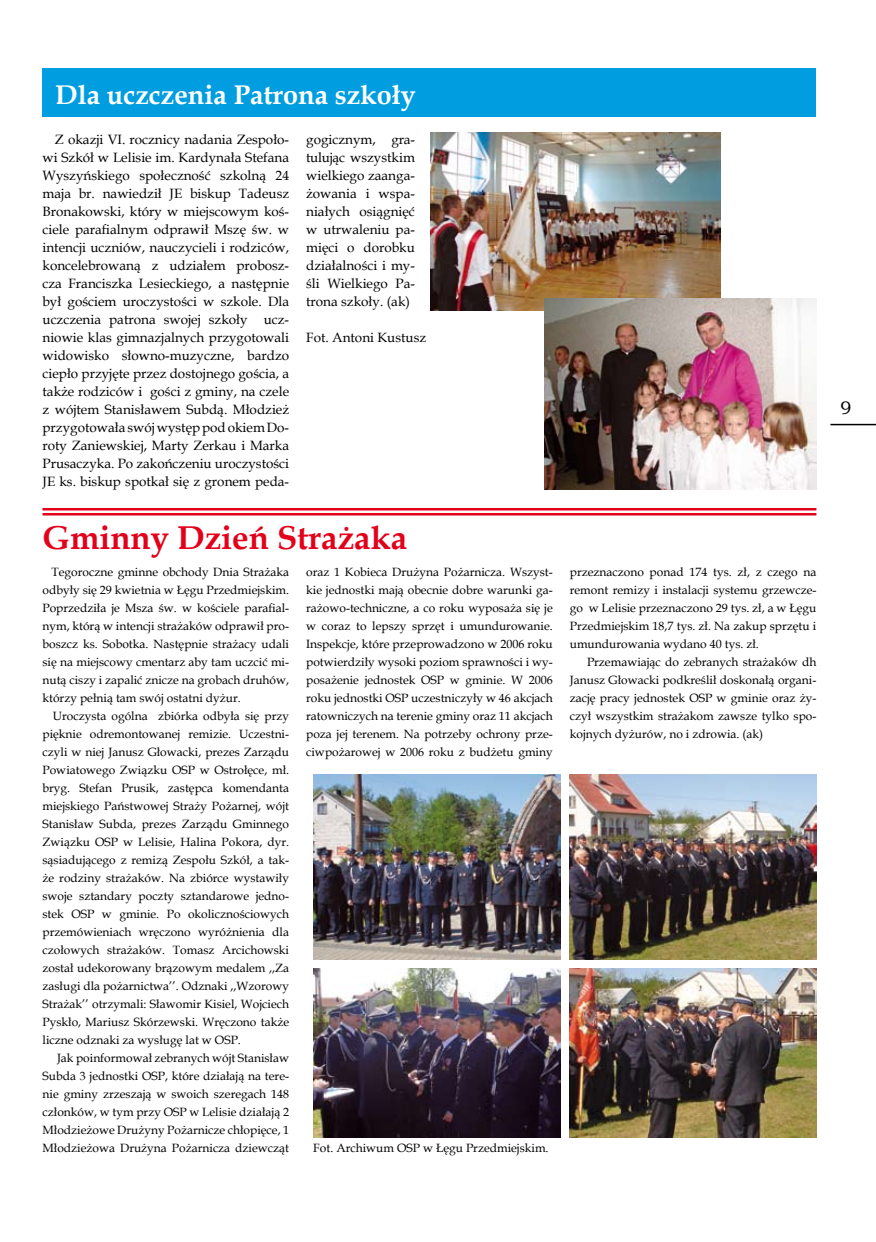
<style>
.page{position:relative;width:876px;height:1242px;background:#fff}
.page>*{position:absolute;margin:0;border:0;box-sizing:border-box;transform-origin:0 0}
.t1{font:700 33px "Book Antiqua";color:#e2001a}
.t2{font:700 27px "Book Antiqua";color:#fff}
.t3{font:13.5px/18px "Book Antiqua";color:#000;text-align:justify}
.t4{font:12px/18px "Book Antiqua";color:#000;text-align:justify}
</style>
<div class="page">
<hr style="left:830px;top:424px;width:46px;height:1px;background:#000">
<img style="left:314px;top:968px;width:246px;height:169px">
<div style="left:43px;top:68px;width:773px;height:49px;background:#009ee0"></div>
<img style="left:430px;top:133px;width:290px;height:177px">
<img style="left:544px;top:298px;width:272px;height:191px">
<hr style="left:43px;top:508px;width:773px;height:2px;background:#e2001a">
<hr style="left:43px;top:513px;width:773px;height:2px;background:#e2001a">
<img style="left:314px;top:774px;width:246px;height:185px">
<img style="left:570px;top:774px;width:246px;height:185px">
<img style="left:570px;top:968px;width:246px;height:169px">
<h2 class="t2" style="left:55px;top:76px;width:362px">Dla uczczenia Patrona szkoły</h2>
<p class="t3" style="left:43px;top:130px;width:248px;text-indent:12px">Z okazji VI. rocznicy nadania Zespoło&shy;wi Szkół w Lelisie im. Kardynała Stefana Wyszyńskiego społeczność szkolną 24 maja br. nawiedził JE biskup Tadeusz Bronakowski, który w miejscowym koś&shy;ciele parafialnym odprawił Mszę św. w intencji uczniów, nauczycieli i rodziców, koncelebrowaną z udziałem probosz&shy;cza Franciszka Lesieckiego, a następnie był gościem uroczystości w szkole. Dla uczczenia patrona swojej szkoły ucz&shy;niowie klas gimnazjalnych przygotowali widowisko słowno-muzyczne, bardzo ciepło przyjęte przez dostojnego gościa, a także rodziców i gości z gminy, na czele z wójtem Stanisławem Subdą. Młodzież przygotowała swój występ pod okiem Do&shy;roty Zaniewskiej, Marty Zerkau i Marka Prusaczyka. Po zakończeniu uroczystości JE ks. biskup spotkał się z gronem peda-</p>
<p class="t3" style="left:306px;top:130px;width:110px">gogicznym, gra&shy;tulując wszystkim wielkiego zaanga&shy;żowania i wspa&shy;niałych osiągnięć w utrwaleniu pa&shy;mięci o dorobku działalności i my&shy;śli Wielkiego Pa&shy;trona szkoły. (ak)</p>
<p class="t3" style="left:306px;top:328px;width:122px">Fot. Antoni Kustusz</p>
<h1 class="t1" style="left:43px;top:515px;width:366px">Gminny Dzień Strażaka</h1>
<p class="t4" style="left:43px;top:563px;width:248px;text-indent:9px">Tegoroczne gminne obchody Dnia Strażaka odbyły się 29 kwietnia w Łęgu Przedmiejskim.<br>Poprzedziła je Msza św. w kościele parafial&shy;nym, którą w intencji strażaków odprawił pro&shy;boszcz ks. Sobotka. Następnie strażacy udali się na miejscowy cmentarz aby tam uczcić mi&shy;nutą ciszy i zapalić znicze na grobach druhów, którzy pełnią tam swój ostatni dyżur.</p>
<p class="t4" style="left:43px;top:707px;width:248px;text-indent:10px">Uroczysta ogólna zbiórka odbyła się przy pięknie odremontowanej remizie. Uczestni&shy;czyli w niej Janusz Głowacki, prezes Zarządu Powiatowego Związku OSP w Ostrołęce, mł. bryg. Stefan Prusik, zastępca komendanta miejskiego Państwowej Straży Pożarnej, wójt Stanisław Subda, prezes Zarządu Gminnego Związku OSP w Lelisie, Halina Pokora, dyr. sąsiadującego z remizą Zespołu Szkół, a tak&shy;że rodziny strażaków. Na zbiórce wystawiły swoje sztandary poczty sztandarowe jedno&shy;stek OSP w gminie. Po okolicznościowych przemówieniach wręczono wyróżnienia dla czołowych strażaków. Tomasz Arcichowski został udekorowany brązowym medalem ,,Za zasługi dla pożarnictwa’’. Odznaki ,,Wzorowy Strażak’’ otrzymali: Sławomir Kisiel, Wojciech Pyskło, Mariusz Skórzewski. Wręczono także liczne odznaki za wysługę lat w OSP.</p>
<p class="t4" style="left:43px;top:1049px;width:248px;text-indent:14px">Jak poinformował zebranych wójt Stanisław Subda 3 jednostki OSP, które działają na tere&shy;nie gminy zrzeszają w swoich szeregach 148 członków, w tym przy OSP w Lelisie działają 2<br>Młodzieżowe Drużyny Pożarnicze chłopięce, 1<br>Młodzieżowa Drużyna Pożarnicza dziewcząt</p>
<p class="t4" style="left:306px;top:563px;width:248px">oraz 1 Kobieca Drużyna Pożarnicza. Wszyst&shy;kie jednostki mają obecnie dobre warunki ga&shy;rażowo-techniczne, a co roku wyposaża się je w coraz to lepszy sprzęt i umundurowanie.<br>Inspekcje, które przeprowadzono w 2006 roku potwierdziły wysoki poziom sprawności i wy&shy;posażenie jednostek OSP w gminie. W 2006 roku jednostki OSP uczestniczyły w 46 akcjach ratowniczych na terenie gminy oraz 11 akcjach poza jej terenem. Na potrzeby ochrony prze&shy;ciwpożarowej w 2006 roku z budżetu gminy</p>
<p class="t4" style="left:570px;top:563px;width:248px">przeznaczono ponad 174 tys. zł, z czego na remont remizy i instalacji systemu grzewcze&shy;go w Lelisie przeznaczono 29 tys. zł, a w Łęgu Przedmiejskim 18,7 tys. zł. Na zakup sprzętu i umundurowania wydano 40 tys. zł.</p>
<p class="t4" style="left:570px;top:653px;width:248px;text-indent:17px">Przemawiając do zebranych strażaków dh Janusz Głowacki podkreślił doskonałą organi&shy;zację pracy jednostek OSP w gminie oraz ży&shy;czył wszystkim strażakom zawsze tylko spo&shy;kojnych dyżurów, no i zdrowia. (ak)</p>
<p class="t4" style="left:313px;top:1139px;width:237px">Fot. Archiwum OSP w Łęgu Przedmiejskim.</p>
</div>
